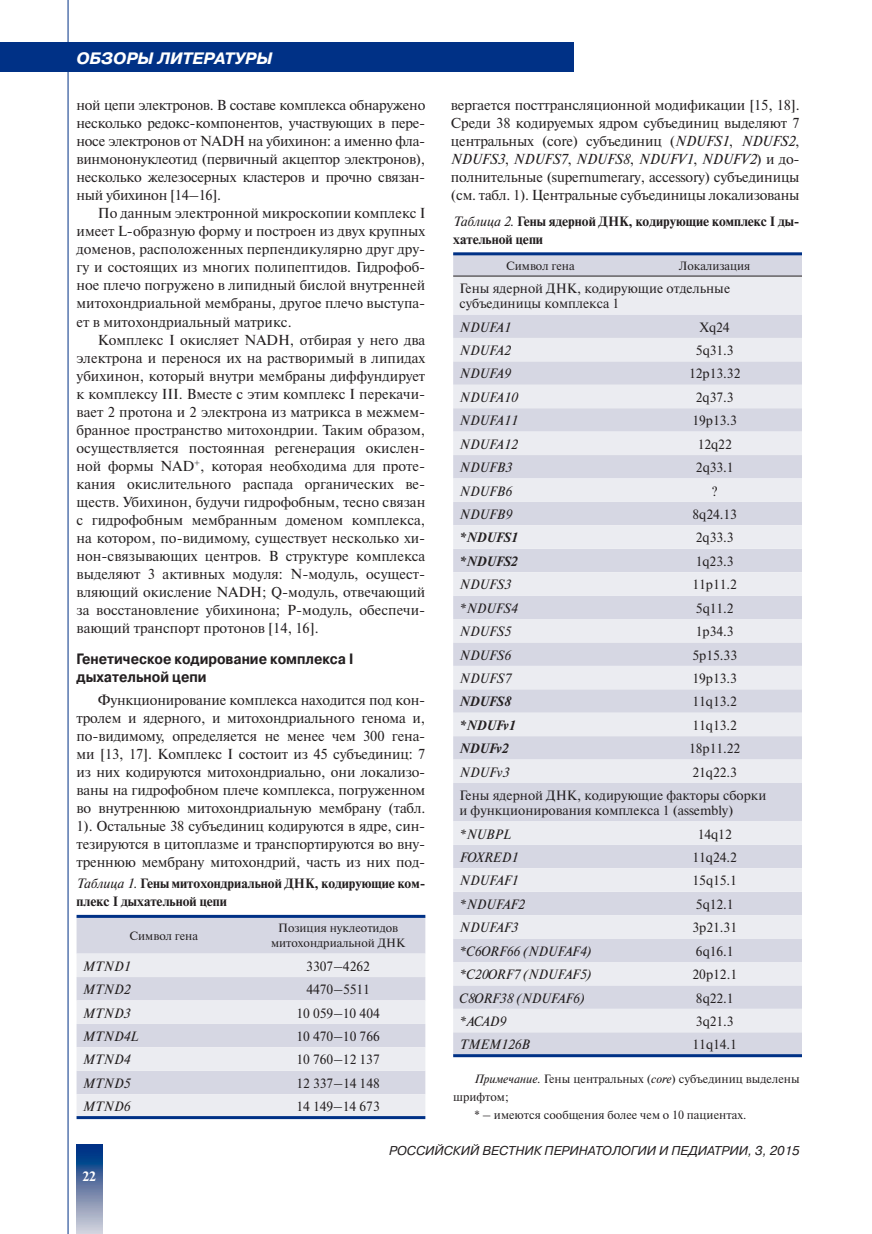
<style>
.page{position:relative;width:872px;height:1234px;background:#fff}
.page>*{position:absolute;margin:0;border:0;box-sizing:border-box;transform-origin:0 0}
.t1{font:italic 700 16.5px "Pragmatica C";color:#fff}
.t2{font:700 15px/18px "Pragmatica C";color:#231f20;scale:.9 1}
.t3{font:14.4px/18px "Newton C";letter-spacing:-.01em;color:#231f20;text-align:justify}
.t4{font:13.5px/15px "Newton C";color:#231f20}
.t5{font:italic 13.5px "Newton C";color:#231f20}
.t6{font:700 13.5px/18px "Newton C";color:#231f20}
.t7{font:italic 700 13.5px "Newton C";color:#231f20}
.t8{font:700 13.5px "Newton C";color:#fff}
.t9{font:italic 12.75px "Pragmatica C";color:#231f20}
.t10{font:12px/15px "Newton C";color:#231f20;text-align:center}
.s1{font-weight:400;font-style:italic}
.s2{font-style:italic}
</style>
<div class="page">
<div style="left:0;top:43px;width:574px;height:29px;background:#003186"></div>
<svg style="left:77px;top:1144px;width:25px;height:89px;background:#627ca9"></svg>
<hr style="left:68px;top:0;width:1px;height:1233px;background:#003186">
<div style="left:77px;top:917px;width:348px;height:36px;background:#d6d7e3"></div>
<svg style="left:77px;top:953px;width:348px;height:162px;background:#e2e3eb"></svg>
<hr style="left:77px;top:914px;width:348px;height:3px;background:#003186">
<hr style="left:77px;top:1115px;width:348px;height:3px;background:#003186">
<svg style="left:453px;top:255px;width:349px;height:798px;background:#d5d6e2"></svg>
<svg style="left:453px;top:276px;width:349px;height:755px;background:#e0e1ea"></svg>
<hr style="left:453px;top:1053px;width:349px;height:3px;background:#003186">
<hr style="left:453px;top:252px;width:349px;height:3px;background:#003186">
<hr style="left:453px;top:275px;width:349px;height:1px;background:#231f20">
<p class="t1" style="left:77px;top:52px;width:197px">ОБЗОРЫ ЛИТЕРАТУРЫ</p>
<p class="t3" style="left:77px;top:98px;width:350px">ной цепи электронов. В составе комплекса обнаружено несколько редокс-компонентов, участвующих в пере&shy;носе электронов от NADH на убихинон: а именно фла&shy;винмононуклеотид (первичный акцептор электронов), несколько железосерных кластеров и прочно связан&shy;ный убихинон [14–16].</p>
<p class="t3" style="left:77px;top:206px;width:350px;text-indent:21px">По данным электронной микроскопии комплекс I имеет L-образную форму и построен из двух крупных доменов, расположенных перпендикулярно друг дру&shy;гу и состоящих из многих полипептидов. Гидрофоб&shy;ное плечо погружено в липидный бислой внутренней митохондриальной мембраны, другое плечо выступа&shy;ет в митохондриальный матрикс.</p>
<p class="t3" style="left:77px;top:332px;width:350px;text-indent:21px">Комплекс I окисляет NADH, отбирая у него два электрона и перенося их на растворимый в липидах убихинон, который внутри мембраны диффундирует к комплексу III. Вместе с этим комплекс I перекачи&shy;вает 2 протона и 2 электрона из матрикса в межмем&shy;бранное пространство митохондрии. Таким образом, осуществляется постоянная регенерация окислен&shy;ной формы NAD<sup>+</sup>, которая необходима для проте&shy;кания окислительного распада органических ве&shy;ществ. Убихинон, будучи гидрофобным, тесно связан с гидрофобным мембранным доменом комплекса, на котором, по-видимому, существует несколько хи&shy;нон-связывающих центров. В структуре комплекса выделяют 3 активных модуля: N-модуль, осущест&shy;вляющий окисление NADH; Q-модуль, отвечающий за восстановление убихинона; P-модуль, обеспечи&shy;вающий транспорт протонов [14, 16].</p>
<p class="t2" style="left:77px;top:650px;width:309px">Генетическое кодирование комплекса I дыхательной цепи</p>
<p class="t3" style="left:77px;top:692px;width:350px;text-indent:21px">Функционирование комплекса находится под кон&shy;тролем и ядерного, и митохондриального генома и, по-видимому, определяется не менее чем 300 гена&shy;ми [13, 17]. Комплекс I состоит из 45 субъединиц: 7 из них кодируются митохондриально, они локализо&shy;ваны на гидрофобном плече комплекса, погруженном во внутреннюю митохондриальную мембрану (табл.<br>1). Остальные 38 субъединиц кодируются в ядре, син&shy;тезируются в цитоплазме и транспортируются во вну&shy;треннюю мембрану митохондрий, часть из них под-</p>
<p class="t6" style="left:77px;top:875px;width:350px"><span class="s1">Таблица 1.</span> Гены митохондриальной ДНК, кодирующие ком&shy;плекс I дыхательной цепи</p>
<p class="t10" style="left:129px;top:928px;width:70px">Символ гена</p>
<p class="t10" style="left:271px;top:921px;width:136px">Позиция нуклеотидов митохондриальной ДНК</p>
<p class="t5" style="left:83px;top:960px;width:49px">MTND1</p>
<p class="t4" style="left:306px;top:959px;width:65px">3307–4262</p>
<p class="t5" style="left:83px;top:984px;width:49px">MTND2</p>
<p class="t4" style="left:306px;top:982px;width:65px">4470–5511</p>
<p class="t5" style="left:83px;top:1007px;width:49px">MTND3</p>
<p class="t4" style="left:296px;top:1006px;width:85px">10 059–10 404</p>
<p class="t5" style="left:83px;top:1031px;width:57px">MTND4L</p>
<p class="t4" style="left:296px;top:1029px;width:85px">10 470–10 766</p>
<p class="t5" style="left:83px;top:1054px;width:49px">MTND4</p>
<p class="t4" style="left:296px;top:1053px;width:85px">10 760–12 137</p>
<p class="t5" style="left:83px;top:1077px;width:49px">MTND5</p>
<p class="t4" style="left:296px;top:1076px;width:85px">12 337–14 148</p>
<p class="t5" style="left:83px;top:1101px;width:49px">MTND6</p>
<p class="t4" style="left:296px;top:1099px;width:85px">14 149–14 673</p>
<p class="t3" style="left:451px;top:98px;width:350px">вергается посттрансляционной модификации [15, 18].<br>Среди 38 кодируемых ядром субъединиц выделяют 7 центральных (core) субъединиц (<span class="s2">NDUFS1</span>, <span class="s2">NDUFS2</span>, <span class="s2">NDUFS3</span>, <span class="s2">NDUFS7</span>, <span class="s2">NDUFS8</span>, <span class="s2">NDUFV1</span>, <span class="s2">NDUFV2</span>) и до&shy;полнительные (supernumerary, accessory) субъединицы (см. табл. 1). Центральные субъединицы локализованы</p>
<p class="t6" style="left:453px;top:213px;width:348px"><span class="s1">Таблица 2.</span> Гены ядерной ДНК, кодирующие комплекс I ды&shy;хательной цепи</p>
<p class="t10" style="left:506px;top:259px;width:70px">Символ гена</p>
<p class="t10" style="left:679px;top:259px;width:73px">Локализация</p>
<p class="t4" style="left:459px;top:282px;width:272px">Гены ядерной ДНК, кодирующие отдельные субъединицы комплекса 1</p>
<p class="t5" style="left:459px;top:322px;width:53px">NDUFA1</p>
<p class="t4" style="left:700px;top:320px;width:31px">Xq24</p>
<p class="t5" style="left:459px;top:345px;width:53px">NDUFA2</p>
<p class="t4" style="left:696px;top:344px;width:39px">5q31.3</p>
<p class="t5" style="left:459px;top:368px;width:53px">NDUFA9</p>
<p class="t4" style="left:689px;top:367px;width:53px">12p13.32</p>
<p class="t5" style="left:459px;top:392px;width:59px">NDUFA10</p>
<p class="t4" style="left:696px;top:391px;width:39px">2q37.3</p>
<p class="t5" style="left:459px;top:415px;width:59px">NDUFA11</p>
<p class="t4" style="left:692px;top:414px;width:46px">19p13.3</p>
<p class="t5" style="left:459px;top:439px;width:59px">NDUFA12</p>
<p class="t4" style="left:697px;top:437px;width:36px">12q22</p>
<p class="t5" style="left:459px;top:462px;width:54px">NDUFB3</p>
<p class="t4" style="left:696px;top:461px;width:39px">2q33.1</p>
<p class="t5" style="left:459px;top:486px;width:54px">NDUFB6</p>
<p class="t4" style="left:711px;top:484px;width:8px">?</p>
<p class="t5" style="left:459px;top:509px;width:54px">NDUFB9</p>
<p class="t4" style="left:692px;top:508px;width:46px">8q24.13</p>
<p class="t7" style="left:459px;top:532px;width:60px">*NDUFS1</p>
<p class="t4" style="left:696px;top:531px;width:39px">2q33.3</p>
<p class="t7" style="left:459px;top:556px;width:60px">*NDUFS2</p>
<p class="t4" style="left:696px;top:554px;width:39px">1q23.3</p>
<p class="t5" style="left:459px;top:579px;width:53px">NDUFS3</p>
<p class="t4" style="left:692px;top:578px;width:46px">11p11.2</p>
<p class="t5" style="left:459px;top:603px;width:59px">*NDUFS4</p>
<p class="t4" style="left:696px;top:601px;width:39px">5q11.2</p>
<p class="t5" style="left:459px;top:626px;width:53px">NDUFS5</p>
<p class="t4" style="left:696px;top:625px;width:39px">1p34.3</p>
<p class="t5" style="left:459px;top:649px;width:53px">NDUFS6</p>
<p class="t4" style="left:692px;top:648px;width:46px">5p15.33</p>
<p class="t5" style="left:459px;top:673px;width:53px">NDUFS7</p>
<p class="t4" style="left:692px;top:671px;width:46px">19p13.3</p>
<p class="t7" style="left:459px;top:696px;width:53px">NDUFS8</p>
<p class="t4" style="left:692px;top:695px;width:46px">11q13.2</p>
<p class="t7" style="left:459px;top:720px;width:57px">*NDUFv1</p>
<p class="t4" style="left:692px;top:718px;width:46px">11q13.2</p>
<p class="t7" style="left:459px;top:743px;width:50px">NDUFv2</p>
<p class="t4" style="left:689px;top:742px;width:53px">18p11.22</p>
<p class="t5" style="left:459px;top:766px;width:51px">NDUFv3</p>
<p class="t4" style="left:459px;top:761px;width:308px;line-height:23.4px;text-indent:233px">21q22.3<br>Гены ядерной ДНК, кодирующие факторы сборки</p>
<p class="t4" style="left:459px;top:803px;width:275px">и функционирования комплекса 1 (assembly)</p>
<p class="t5" style="left:459px;top:828px;width:53px">*NUBPL</p>
<p class="t4" style="left:698px;top:827px;width:36px">14q12</p>
<p class="t5" style="left:459px;top:852px;width:60px">FOXRED1</p>
<p class="t4" style="left:692px;top:850px;width:46px">11q24.2</p>
<p class="t5" style="left:459px;top:875px;width:60px">NDUFAF1</p>
<p class="t4" style="left:692px;top:874px;width:46px">15q15.1</p>
<p class="t5" style="left:459px;top:898px;width:67px">*NDUFAF2</p>
<p class="t4" style="left:696px;top:897px;width:39px">5q12.1</p>
<p class="t5" style="left:459px;top:922px;width:60px">NDUFAF3</p>
<p class="t4" style="left:692px;top:921px;width:46px">3p21.31</p>
<p class="t5" style="left:459px;top:945px;width:133px">*C6ORF66 (NDUFAF4)</p>
<p class="t4" style="left:696px;top:944px;width:39px">6q16.1</p>
<p class="t5" style="left:459px;top:969px;width:133px">*C20ORF7 (NDUFAF5)</p>
<p class="t4" style="left:692px;top:967px;width:46px">20p12.1</p>
<p class="t5" style="left:459px;top:992px;width:127px">C8ORF38 (NDUFAF6)</p>
<p class="t4" style="left:696px;top:991px;width:39px">8q22.1</p>
<p class="t5" style="left:459px;top:1016px;width:48px">*ACAD9</p>
<p class="t4" style="left:696px;top:1014px;width:39px">3q21.3</p>
<p class="t5" style="left:459px;top:1039px;width:72px">TMEM126B</p>
<p class="t4" style="left:692px;top:1038px;width:46px">11q14.1</p>
<p class="t10" style="left:474px;top:1072px;width:327px"><span class="s2">Примечание.</span> Гены центральных (<span class="s2">core</span>) субъединиц выделены</p>
<p class="t10" style="left:453px;top:1090px;width:57px">шрифтом;</p>
<p class="t10" style="left:474px;top:1108px;width:273px">* – имеются сообщения более чем о 10 пациентах.</p>
<p class="t8" style="left:82px;top:1170px;width:15px">22</p>
<p class="t9" style="left:389px;top:1145px;width:412px">РОССИЙСКИЙ ВЕСТНИК ПЕРИНАТОЛОГИИ И ПЕДИАТРИИ, 3, 2015</p>
</div>
